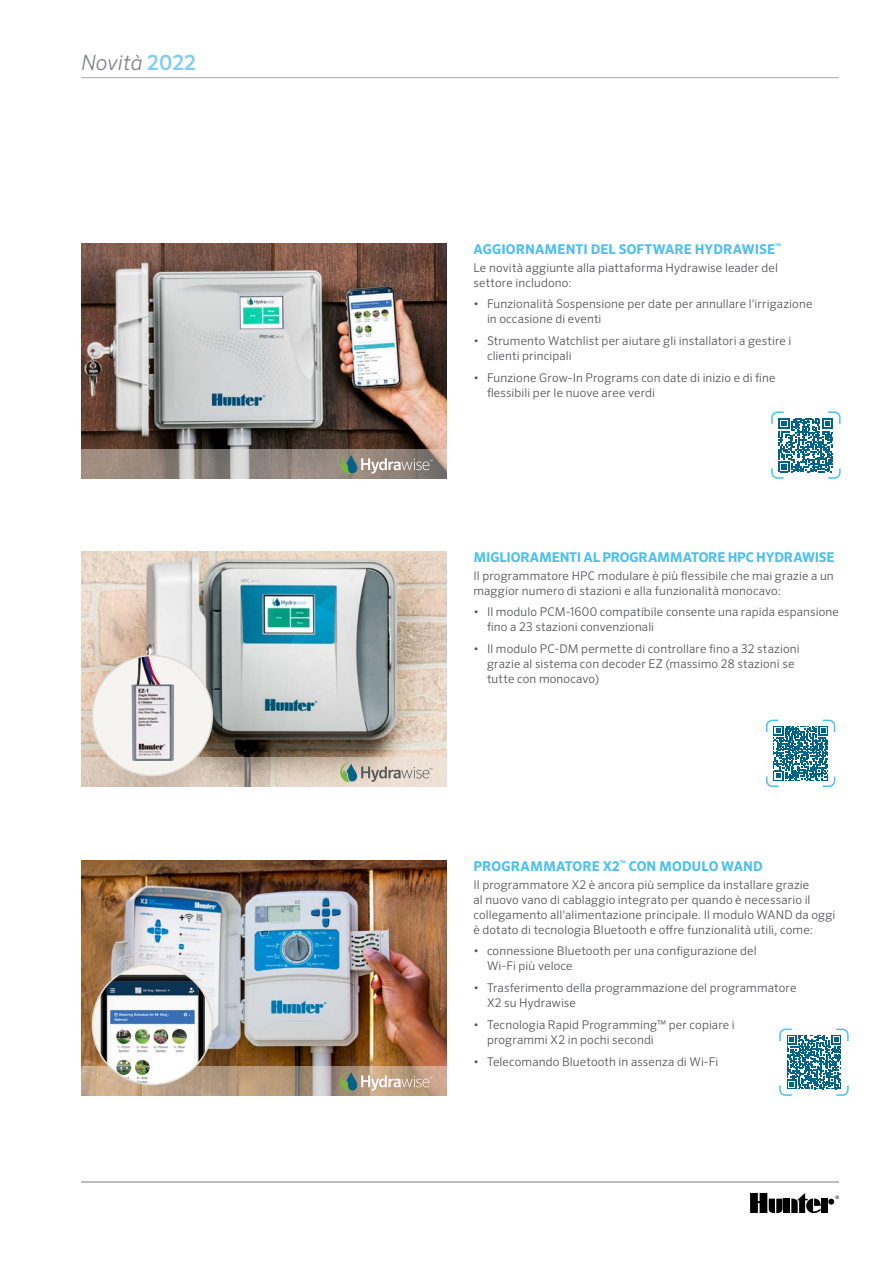
<style>
.page{position:relative;width:893px;height:1263px;background:#fff}
.page>*{position:absolute;margin:0;border:0;box-sizing:border-box;transform-origin:0 0}
.t1{font:italic 300 21px "Sero Pro";color:#808285}
.t2{font:700 13.5px "Sero Pro";letter-spacing:-.005em;color:#4cc0ef}
.t3{font:300 12px/15px "Sero Pro";letter-spacing:.01em;color:#515254}
.s1{font-weight:500;font-style:normal;color:#81cdf2}
</style>
<div class="page">
<hr style="left:81px;top:77px;width:758px;height:1px;background:#a7a9ac">
<hr style="left:81px;top:1181px;width:758px;height:2px;background:#a7a9ac">
<div style="left:784px;top:1199px;width:6px;height:14px;background:#000"></div>
<svg style="left:828px;top:1195px;width:11px;height:9px"></svg>
<div style="left:822px;top:1199px;width:6px;height:14px;background:#000"></div>
<svg style="left:791px;top:1193px;width:30px;height:20px"></svg>
<svg style="left:750px;top:1193px;width:32px;height:20px"></svg>
<svg style="left:771px;top:411px;width:70px;height:68px"></svg>
<img style="left:81px;top:243px;width:365px;height:206px">
<svg style="left:81px;top:449px;width:365px;height:30px;background:#9a8e86"></svg>
<svg style="left:340px;top:454px;width:93px;height:20px;background:#949389"></svg>
<img style="left:81px;top:551px;width:365px;height:207px">
<svg style="left:81px;top:758px;width:365px;height:29px;background:#d2c3b5"></svg>
<svg style="left:340px;top:763px;width:92px;height:19px;background:#bdbcb0"></svg>
<svg style="left:92px;top:655px;width:120px;height:120px;fill:#f6f4f1"></svg>
<img style="left:139px;top:658px;width:10px;height:26px">
<div style="left:92px;top:655px;width:121px;height:121px;border:2px solid #e0dbd1;border-radius:50%"></div>
<svg style="left:766px;top:720px;width:69px;height:67px"></svg>
<img style="left:81px;top:860px;width:365px;height:207px">
<svg style="left:81px;top:1067px;width:365px;height:29px;background:#b99f86"></svg>
<svg style="left:340px;top:1071px;width:93px;height:20px;background:#b6a78f"></svg>
<div style="left:92px;top:964px;width:120px;height:120px;background:#f6f4f1;border-radius:50%"></div>
<img style="left:92px;top:973px;width:120px;height:111px">
<div style="left:92px;top:964px;width:121px;height:121px;border:2px solid #e0dbd1;border-radius:50%"></div>
<svg style="left:779px;top:1028px;width:70px;height:68px"></svg>
<h1 class="t1" style="left:81px;top:50px;width:117px">Novità <span class="s1">2022</span></h1>
<p class="t2" style="left:474px;top:241px;width:309px">AGGIORNAMENTI DEL SOFTWARE HYDRAWISE<sup>™</sup></p>
<p class="t3" style="left:473px;top:260px;width:306px">Le novità aggiunte alla piattaforma Hydrawise leader del settore includono:</p>
<p class="t3" style="left:487px;top:296px;width:327px;text-indent:-14px">• Funzionalità Sospensione per date per annullare l'irrigazione in occasione di eventi</p>
<p class="t3" style="left:487px;top:333px;width:306px;text-indent:-14px">• Strumento Watchlist per aiutare gli installatori a gestire i clienti principali</p>
<p class="t3" style="left:487px;top:370px;width:290px;text-indent:-14px">• Funzione Grow-In Programs con date di inizio e di fine flessibili per le nuove aree verdi</p>
<p class="t2" style="left:474px;top:549px;width:362px">MIGLIORAMENTI AL PROGRAMMATORE HPC HYDRAWISE</p>
<p class="t3" style="left:473px;top:568px;width:362px">Il programmatore HPC modulare è più flessibile che mai grazie a un maggior numero di stazioni e alla funzionalità monocavo:</p>
<p class="t3" style="left:487px;top:605px;width:353px;text-indent:-14px">• Il modulo PCM-1600 compatibile consente una rapida espansione fino a 23 stazioni convenzionali</p>
<p class="t3" style="left:487px;top:641px;width:314px;text-indent:-14px">• Il modulo PC-DM permette di controllare fino a 32 stazioni grazie al sistema con decoder EZ (massimo 28 stazioni se tutte con monocavo)</p>
<p class="t2" style="left:474px;top:858px;width:291px">PROGRAMMATORE X2<sup>™</sup> CON MODULO WAND</p>
<p class="t3" style="left:473px;top:877px;width:363px">Il programmatore X2 è ancora più semplice da installare grazie<br>al nuovo vano di cablaggio integrato per quando è necessario il collegamento all'alimentazione principale. Il modulo WAND da oggi è dotato di tecnologia Bluetooth e offre funzionalità utili, come:</p>
<p class="t3" style="left:487px;top:943px;width:271px;text-indent:-14px">• connessione Bluetooth per una configurazione del<br>Wi-Fi più veloce</p>
<p class="t3" style="left:487px;top:980px;width:311px;text-indent:-14px">• Trasferimento della programmazione del programmatore<br>X2 su Hydrawise</p>
<p class="t3" style="left:487px;top:1017px;width:249px;text-indent:-14px">• Tecnologia Rapid Programming™ per copiare i programmi X2 in pochi secondi</p>
<p class="t3" style="left:473px;top:1054px;width:247px">• Telecomando Bluetooth in assenza di Wi-Fi</p>
</div>
